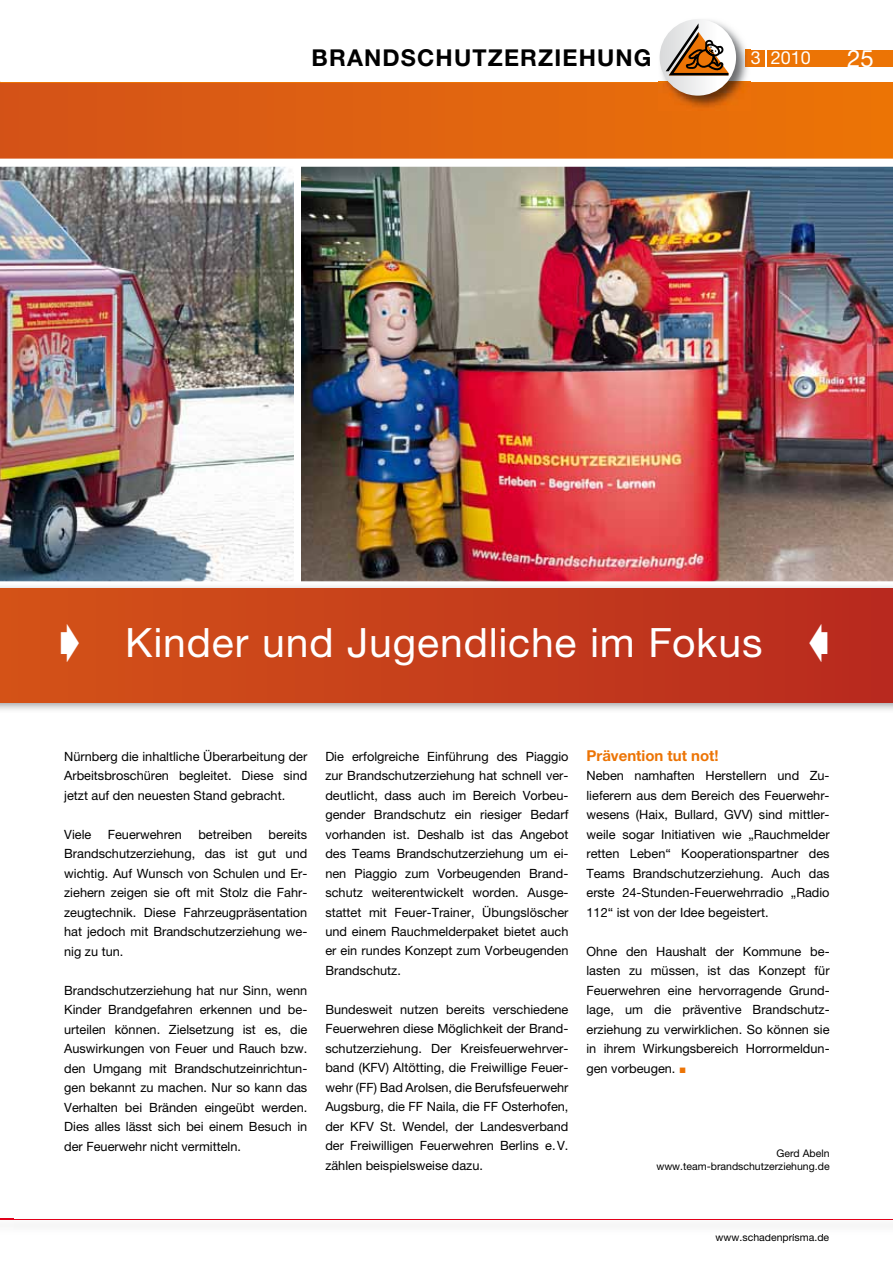
<style>
.page{position:relative;width:893px;height:1263px;background:#fff}
.page>*{position:absolute;margin:0;border:0;box-sizing:border-box;transform-origin:0 0}
.t1{font:40.5px "Helvetica Neue";letter-spacing:.02em;color:#fff}
.t2{font:24px "Helvetica Neue";color:#fff}
.t3{font:700 23.25px "Helvetica Neue";letter-spacing:.05em;color:#000}
.t4{font:18px "Helvetica Neue";color:#fff}
.t5{font:700 15px "Helvetica Neue";color:#ec7405}
.t6{font:12.75px/19.5px "Helvetica Neue";color:#000;text-align:justify}
.t7{font:10.5px/12.6px "Helvetica Neue";color:#000;text-align:right}
</style>
<div class="page">
<svg style="left:0;top:83px;width:893px;height:76px;background:#e06310"></svg>
<img style="left:0;top:586px;width:893px;height:124px">
<div style="left:0;top:588px;width:893px;height:114px;background:linear-gradient(to right,#d45318,#b82a1f)"></div>
<hr style="left:0;top:1219px;width:893px;height:1px;background:#e2001a">
<img style="left:0;top:1218px;width:13px;height:1px">
<div style="left:745px;top:50px;width:148px;height:16px;background:#ec7405"></div>
<svg style="left:765px;top:50px;width:2px;height:16px"></svg>
<hr style="left:0;top:82px;width:893px;height:1px;background:#ec7405">
<img style="left:658px;top:20px;width:93px;height:91px">
<img style="left:745px;top:50px;width:6px;height:16px">
<img style="left:658px;top:82px;width:93px;height:1px">
<svg style="left:660px;top:19px;width:76px;height:77px"></svg>
<svg style="left:666px;top:23px;width:62px;height:52px"></svg>
<img style="left:0;top:166px;width:294px;height:416px">
<img style="left:301px;top:166px;width:592px;height:416px">
<svg style="left:61px;top:624px;width:18px;height:38px"></svg>
<svg style="left:810px;top:624px;width:18px;height:38px"></svg>
<h3 class="t3" style="left:312px;top:43px;width:341px">BRANDSCHUTZERZIEHUNG</h3>
<h3 class="t4" style="left:751px;top:47px;width:62px">3 2010</h3>
<h2 class="t2" style="left:847px;top:44px;width:28px">25</h2>
<h1 class="t1" style="left:125px;top:619px;width:639px">Kinder und Jugendliche im Fokus</h1>
<p class="t6" style="left:64px;top:746px;width:245px">Nürnberg die inhaltliche Überarbeitung der Arbeitsbroschüren begleitet. Diese sind jetzt auf den neuesten Stand gebracht.</p>
<p class="t6" style="left:64px;top:824px;width:29px">Viele</p>
<p class="t6" style="left:108px;top:824px;width:76px">Feuerwehren</p>
<p class="t6" style="left:198px;top:824px;width:55px">betreiben</p>
<p class="t6" style="left:64px;top:824px;width:245px;text-indent:204px">bereits Brandschutzerziehung, das ist gut und wichtig. Auf Wunsch von Schulen und Er&shy;ziehern zeigen sie oft mit Stolz die Fahr&shy;zeugtechnik. Diese Fahrzeugpräsentation hat jedoch mit Brandschutzerziehung we&shy;nig zu tun.</p>
<p class="t6" style="left:64px;top:980px;width:245px">Brandschutzerziehung hat nur Sinn, wenn Kinder Brandgefahren erkennen und be&shy;urteilen können. Zielsetzung ist es, die Auswirkungen von Feuer und Rauch bzw. den Umgang mit Brandschutzeinrichtun&shy;gen bekannt zu machen. Nur so kann das Verhalten bei Bränden eingeübt werden.<br>Dies alles lässt sich bei einem Besuch in der Feuerwehr nicht vermitteln.</p>
<p class="t6" style="left:325px;top:746px;width:245px">Die erfolgreiche Einführung des Piaggio zur Brandschutzerziehung hat schnell ver&shy;deutlicht, dass auch im Bereich Vorbeu&shy;gender Brandschutz ein riesiger Bedarf vorhanden ist. Deshalb ist das Angebot des Teams Brandschutzerziehung um ei&shy;nen Piaggio zum Vorbeugenden Brand&shy;schutz weiterentwickelt worden. Ausge&shy;stattet mit Feuer-Trainer, Übungslöscher und einem Rauchmelderpaket bietet auch er ein rundes Konzept zum Vorbeugenden Brandschutz.</p>
<p class="t6" style="left:325px;top:999px;width:245px">Bundesweit nutzen bereits verschiedene Feuerwehren diese Möglichkeit der Brand&shy;schutzerziehung. Der Kreisfeuerwehrver&shy;band (KFV) Altötting, die Freiwillige Feuer&shy;wehr (FF) Bad Arolsen, die Berufsfeuerwehr Augsburg, die FF Naila, die FF Osterhofen, der KFV St. Wendel, der Landesverband der Freiwilligen Feuerwehren Berlins e. V. zählen beispielsweise dazu.</p>
<p class="t5" style="left:586px;top:746px;width:134px">Prävention tut not!</p>
<p class="t6" style="left:586px;top:766px;width:245px">Neben namhaften Herstellern und Zu&shy;lieferern aus dem Bereich des Feuerwehr&shy;wesens (Haix, Bullard, GVV) sind mittler&shy;weile sogar Initiativen wie „Rauchmelder retten Leben“ Kooperationspartner des Teams Brandschutzerziehung. Auch das erste 24-Stunden-Feuerwehrradio „Radio 112“ ist von der Idee begeistert.</p>
<p class="t6" style="left:586px;top:941px;width:245px">Ohne den Haushalt der Kommune be&shy;lasten zu müssen, ist das Konzept für Feuerwehren eine hervorragende Grund&shy;lage, um die präventive Brandschutz&shy;erziehung zu verwirklichen. So können sie in ihrem Wirkungsbereich Horrormeldun&shy;gen vorbeugen.</p>
<p class="t7" style="left:656px;top:1147px;width:175px">Gerd Abeln www.team-brandschutzerziehung.de</p>
<p class="t7" style="left:716px;top:1231px;width:115px">www.schadenprisma.de</p>
</div>
